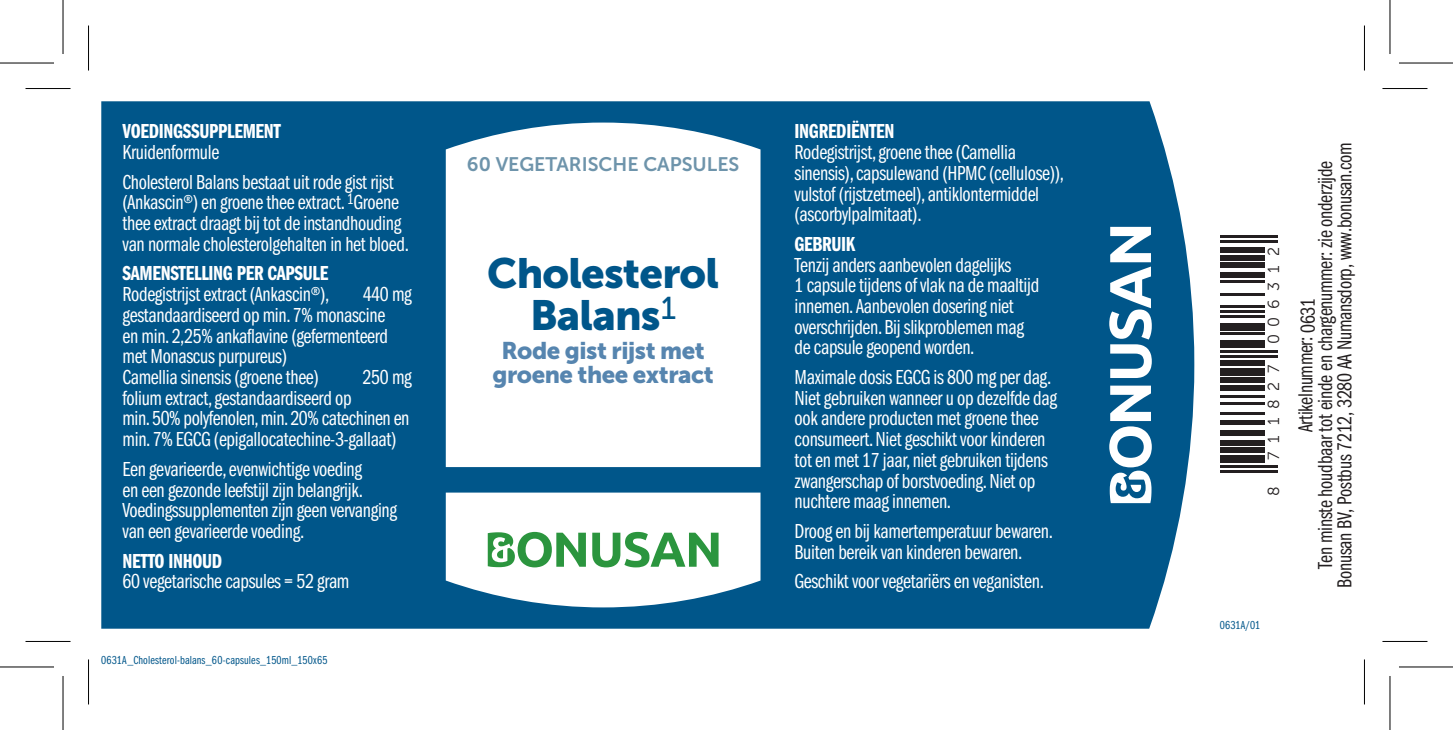
<style>
.page{position:relative;width:1453px;height:730px;background:#fff}
.page>*{position:absolute;margin:0;border:0;box-sizing:border-box;transform-origin:0 0}
.t1{font:42px/42px "Museo Sans 900";letter-spacing:-.02em;color:#00568a;text-align:center}
.t2{font:24px/24px "Museo Sans 900";letter-spacing:-.02em;color:#5685af;text-align:center}
.t3{font:21px/20.7px "Franklin Gothic Book Cmpr";letter-spacing:-.015em;color:#fff}
.t4{font:21px/19.5px "Franklin Gothic Book Cmpr";letter-spacing:-.015em;color:#231f20;text-align:center}
.t5{font:21px "Franklin Gothic Demi Cmpr";letter-spacing:-.015em;color:#fff}
.t6{font:19.5px "Museo Sans 700";color:#6e94ab}
.t7{font:15.9px "Museo Sans 300";letter-spacing:.555em;color:#231f20}
.t8{font:12px "Franklin Gothic Book Cmpr";letter-spacing:.01em;color:#00568a}
.s1{color:#fff}
</style>
<div class="page">
<div style="left:101px;top:101px;width:1093px;height:528px;background:#00568a"></div>
<svg style="left:446px;top:123px;width:314px;height:344px"></svg>
<svg style="left:446px;top:492px;width:314px;height:115px"></svg>
<svg style="left:1109px;top:227px;width:43px;height:151px"></svg>
<svg style="left:1109px;top:386px;width:43px;height:117px"></svg>
<hr style="left:1220px;top:470px;width:57px;height:2px;background:#231f20">
<hr style="left:1220px;top:465px;width:57px;height:2px;background:#231f20">
<div style="left:1220px;top:455px;width:44px;height:8px;background:#231f20"></div>
<div style="left:1220px;top:447px;width:44px;height:6px;background:#231f20"></div>
<div style="left:1220px;top:440px;width:44px;height:5px;background:#231f20"></div>
<div style="left:1220px;top:430px;width:44px;height:5px;background:#231f20"></div>
<div style="left:1220px;top:420px;width:44px;height:5px;background:#231f20"></div>
<hr style="left:1220px;top:413px;width:44px;height:2px;background:#231f20">
<hr style="left:1220px;top:403px;width:44px;height:2px;background:#231f20">
<hr style="left:1220px;top:395px;width:44px;height:2px;background:#231f20">
<div style="left:1220px;top:385px;width:44px;height:5px;background:#231f20"></div>
<div style="left:1220px;top:378px;width:44px;height:5px;background:#231f20"></div>
<div style="left:1220px;top:368px;width:44px;height:7px;background:#231f20"></div>
<div style="left:1220px;top:360px;width:44px;height:5px;background:#231f20"></div>
<hr style="left:1220px;top:355px;width:57px;height:3px;background:#231f20">
<hr style="left:1220px;top:350px;width:57px;height:3px;background:#231f20">
<div style="left:1220px;top:340px;width:44px;height:8px;background:#231f20"></div>
<hr style="left:1220px;top:333px;width:44px;height:2px;background:#231f20">
<div style="left:1220px;top:323px;width:44px;height:7px;background:#231f20"></div>
<hr style="left:1220px;top:315px;width:44px;height:3px;background:#231f20">
<hr style="left:1220px;top:310px;width:44px;height:3px;background:#231f20">
<hr style="left:1220px;top:305px;width:44px;height:3px;background:#231f20">
<hr style="left:1220px;top:293px;width:44px;height:2px;background:#231f20">
<hr style="left:1220px;top:280px;width:44px;height:3px;background:#231f20">
<div style="left:1220px;top:273px;width:44px;height:5px;background:#231f20"></div>
<div style="left:1220px;top:263px;width:44px;height:5px;background:#231f20"></div>
<div style="left:1220px;top:255px;width:44px;height:5px;background:#231f20"></div>
<div style="left:1220px;top:248px;width:44px;height:5px;background:#231f20"></div>
<hr style="left:1220px;top:240px;width:57px;height:3px;background:#231f20">
<hr style="left:1220px;top:235px;width:57px;height:3px;background:#231f20">
<hr style="left:26px;top:88px;width:45px;height:1px;background:#000">
<hr style="left:1382px;top:88px;width:45px;height:1px;background:#000">
<hr style="left:26px;top:641px;width:45px;height:1px;background:#000">
<hr style="left:1382px;top:641px;width:45px;height:1px;background:#000">
<hr style="left:88px;top:26px;width:1px;height:45px;background:#000">
<hr style="left:88px;top:659px;width:1px;height:45px;background:#000">
<hr style="left:1364px;top:26px;width:1px;height:45px;background:#000">
<hr style="left:1364px;top:659px;width:1px;height:45px;background:#000">
<svg style="left:0;top:667px;width:54px;height:1px"></svg>
<svg style="left:1399px;top:667px;width:54px;height:1px"></svg>
<hr style="left:0;top:62px;width:54px;height:2px;background:#000">
<hr style="left:1399px;top:62px;width:54px;height:2px;background:#000">
<hr style="left:0;top:666px;width:54px;height:1px;background:#000">
<hr style="left:1399px;top:666px;width:54px;height:1px;background:#000">
<hr style="left:62px;top:0;width:2px;height:54px;background:#000">
<hr style="left:62px;top:676px;width:2px;height:54px;background:#000">
<hr style="left:1389px;top:0;width:1px;height:54px;background:#000">
<hr style="left:1389px;top:676px;width:1px;height:54px;background:#000">
<p class="t5" style="left:123px;top:120px;width:160px">VOEDINGSSUPPLEMENT</p>
<p class="t3" style="left:123px;top:138px;width:273px;line-height:29.7px">Kruidenformule<br>Cholesterol Balans bestaat uit rode gist rijst</p>
<p class="t3" style="left:123px;top:192px;width:288px">(Ankascin®) en groene thee extract. <sup>1</sup>Groene thee extract draagt bij tot de instandhouding van normale cholesterolgehalten in het bloed.</p>
<p class="t5" style="left:123px;top:262px;width:207px">SAMENSTELLING PER CAPSULE</p>
<p class="t3" style="left:123px;top:284px;width:208px">Rodegistrijst extract (Ankascin®),</p>
<p class="t3" style="left:123px;top:284px;width:291px;text-indent:240px">440 mg gestandaardiseerd op min. 7% monascine<br>en min. 2,25% ankaflavine (gefermenteerd met Monascus purpureus)<br>Camellia sinensis (groene thee)</p>
<p class="t3" style="left:363px;top:367px;width:51px">250 mg</p>
<p class="t3" style="left:123px;top:388px;width:288px">folium extract, gestandaardiseerd op<br>min. 50% polyfenolen, min. 20% catechinen en min. 7% EGCG (epigallocatechine-3-gallaat)</p>
<p class="t3" style="left:123px;top:459px;width:276px">Een gevarieerde, evenwichtige voeding<br>en een gezonde leefstijl zijn belangrijk.<br>Voedingssupplementen zijn geen vervanging van een gevarieerde voeding.</p>
<p class="t5" style="left:123px;top:549px;width:101px">NETTO INHOUD</p>
<p class="t3" style="left:123px;top:571px;width:228px">60 vegetarische capsules = 52 gram</p>
<p class="t8" style="left:101px;top:653px;width:228px">0631A_Cholesterol-balans_60-capsules_150ml_150x65</p>
<p class="t6" style="left:467px;top:154px;width:274px">60 VEGETARISCHE CAPSULES</p>
<h1 class="t1" style="left:487px;top:252px;width:233px">Cholesterol<br>Balans <sup>1</sup></h1>
<p class="t2" style="left:492px;top:338px;width:223px">Rode gist rijst met groene thee extract</p>
<p class="t5" style="left:794px;top:120px;width:101px">INGREDIËNTEN</p>
<p class="t3" style="left:794px;top:142px;width:271px">Rodegistrijst, groene thee (Camellia sinensis), capsulewand (HPMC (cellulose)), vulstof (rijstzetmeel), antiklontermiddel (ascorbylpalmitaat).</p>
<p class="t5" style="left:794px;top:232px;width:63px">GEBRUIK</p>
<p class="t3" style="left:794px;top:254px;width:246px">Tenzij anders aanbevolen dagelijks<br>1 capsule tijdens of vlak na de maaltijd innemen. Aanbevolen dosering niet overschrijden. Bij slikproblemen mag de capsule geopend worden.</p>
<p class="t3" style="left:794px;top:367px;width:264px">Maximale dosis EGCG is 800 mg per dag.<br>Niet gebruiken wanneer u op dezelfde dag ook andere producten met groene thee consumeert. Niet geschikt voor kinderen tot en met 17 jaar, niet gebruiken tijdens zwangerschap of borstvoeding. Niet op nuchtere maag innemen.</p>
<p class="t3" style="left:794px;top:521px;width:260px">Droog en bij kamertemperatuur bewaren.<br>Buiten bereik van kinderen bewaren.</p>
<p class="t3" style="left:794px;top:571px;width:251px">Geschikt voor vegetariërs en veganisten.</p>
<p class="t7" style="left:1265px;top:344px;width:98px;rotate:-90deg">006312</p>
<p class="t7" style="left:1265px;top:460px;width:97px;rotate:-90deg">711827</p>
<p class="t7" style="left:1265px;top:496px;width:11px;rotate:-90deg">8</p>
<p class="t8" style="left:1220px;top:618px;width:42px">0631A/01</p>
<p class="t4" style="left:1296px;top:588px;width:447px;rotate:-90deg">Artikelnummer: <span class="s1">000<br></span>Ten minste houdbaar tot einde en chargenummer: zie onderzijde<br>Bonusan BV, Postbus 7212, 3280 AA Numansdorp, www.bonusan.com</p>
<p class="t4" style="left:1298px;top:333px;width:36px;rotate:-90deg">0631</p>
</div>
